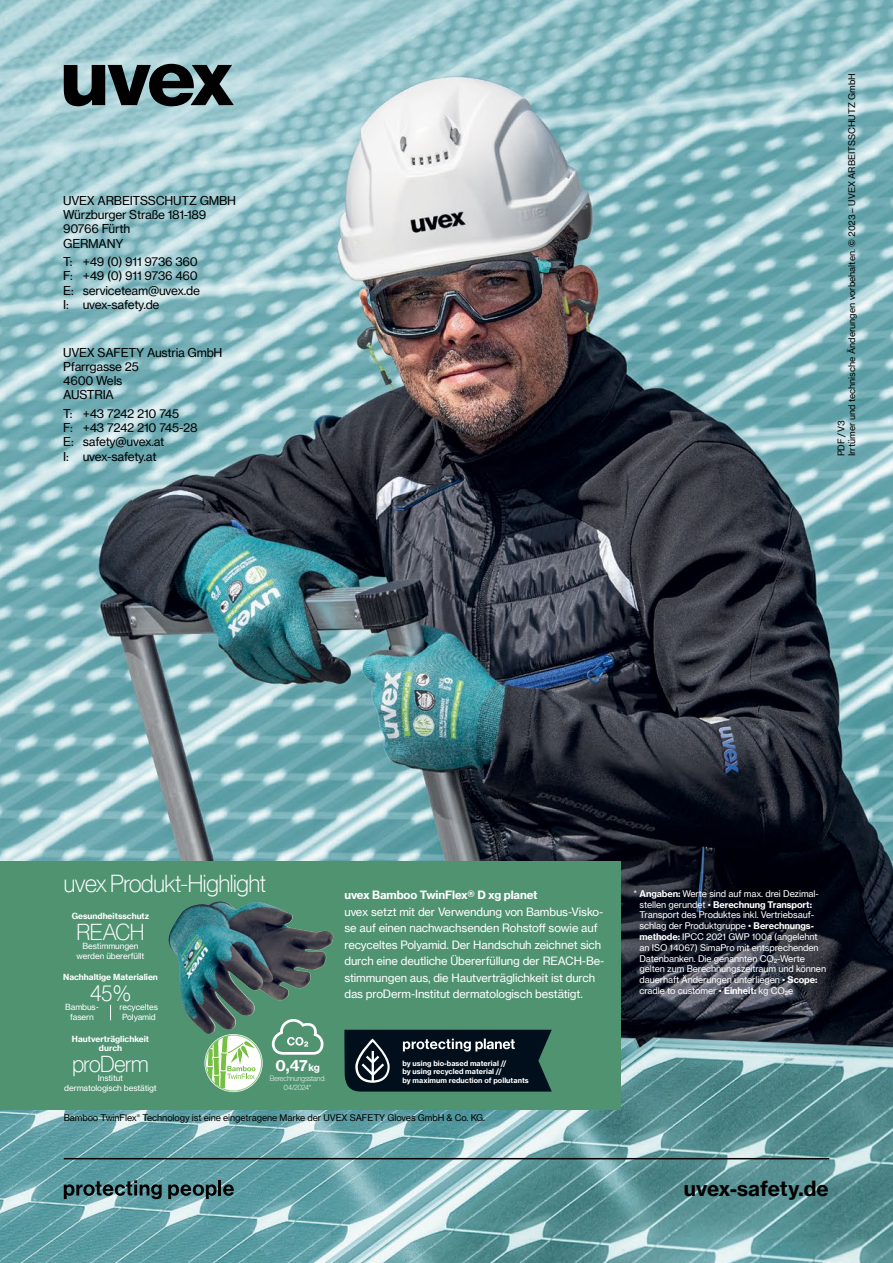
<style>
.page{position:relative;width:893px;height:1263px;background:#fff}
.page>*{position:absolute;margin:0;border:0;box-sizing:border-box;transform-origin:0 0}
.t1{font:24px "N Haas Grotesk DS Pro 35 X Lt";letter-spacing:-.015em;color:#fff}
.t2{font:22.5px "N Haas Grotesk DS Pro 35 X Lt";letter-spacing:-.015em;color:#fff}
.t3{font:20.4px "N Haas Grotesk TX Pro 75 Bd";color:#000}
.t4{font:15.15px "N Haas Grotesk TX Pro 75 Bd";color:#fff}
.t5{font:12px/14.2px "N Haas Grotesk TX Pro 55 Rg";letter-spacing:-.02em;color:#000}
.t6{font:11.25px/16.5px "N Haas Grotesk TX Pro 55 Rg";letter-spacing:-.01em;color:#fff}
.t7{font:11.25px "N Haas Grotesk TX Pro 75 Bd";letter-spacing:-.01em;color:#fff}
.t8{font:9px/10.8px "N Haas Grotesk TX Pro 55 Rg";letter-spacing:-.01em;color:#fff}
.t9{font:9px/10.5px "N Haas Grotesk TX Pro 55 Rg";letter-spacing:-.01em;color:#000}
.t10{font:9px "N Haas Grotesk TX Pro 75 Bd";letter-spacing:-.01em;color:#fff}
.t11{font:8.25px/9.4px "N Haas Grotesk TX Pro 55 Rg";letter-spacing:-.015em;color:#fff;text-align:center}
.t12{font:8.25px/9.4px "N Haas Grotesk TX Pro 75 Bd";color:#fff;text-align:center}
.t13{font:7.5px/9px "N Haas Grotesk DS Pro 35 X Lt";letter-spacing:-.01em;color:#fff;text-align:center}
.t14{font:7.2px/8.6px "N Haas Grotesk TX Pro 75 Bd";letter-spacing:.005em;color:#fff}
.s1{font-size:9.9px}
.s2{font-family:"N Haas Grotesk TX Pro 75 Bd"}
.s3{font-family:"N Haas Grotesk TX Pro 55 Rg"}
</style>
<div class="page">
<img style="left:0;top:0;width:893px;height:1263px">
<div style="left:0;top:861px;width:621px;height:249px;background:#4f9371"></div>
<img style="left:168px;top:902px;width:165px;height:132px">
<svg style="left:205px;top:1034px;width:58px;height:58px"></svg>
<svg style="left:206px;top:1035px;width:52px;height:56px;background:#badaaf"></svg>
<div style="left:205px;top:1035px;width:57px;height:56px;border:1px solid #89c77a;border-radius:50%"></div>
<svg style="left:344px;top:1030px;width:208px;height:61px;background:#15252e"></svg>
<svg style="left:110px;top:1005px;width:1px;height:15px"></svg>
<svg style="left:272px;top:1019px;width:51px;height:36px"></svg>
<svg style="left:64px;top:1180px;width:98px;height:19px;background:#436b70"></svg>
<svg style="left:168px;top:1184px;width:49px;height:15px"></svg>
<hr style="left:218px;top:1180px;width:3px;height:15px;background:#000">
<svg style="left:223px;top:1184px;width:11px;height:12px"></svg>
<svg style="left:64px;top:64px;width:170px;height:42px;background:#414f52"></svg>
<hr style="left:64px;top:1158px;width:765px;height:1px;background:#000">
<h3 class="t5" style="left:63px;top:193px;width:174px">UVEX ARBEITSSCHUTZ GMBH<br>Würzburger Straße 181-189<br>90766 Fürth<br>GERMANY</h3>
<h3 class="t5" style="left:63px;top:255px;width:138px">T: +49 (0) 911 9736 360<br>F: +49 (0) 911 9736 460<br>E: serviceteam@uvex.de<br>I: uvex-safety.de</h3>
<h3 class="t5" style="left:63px;top:345px;width:161px">UVEX SAFETY Austria GmbH<br>Pfarrgasse 25<br>4600 Wels<br>AUSTRIA</h3>
<h3 class="t5" style="left:63px;top:406px;width:136px">T: +43 7242 210 745<br>F: +43 7242 210 745-28<br>E: safety@uvex.at<br>I: uvex-safety.at</h3>
<p class="t9" style="left:836px;top:456px;width:385px;rotate:-90deg">PDF / V3<br>Irrtümer und technische Änderungen vorbehalten. © 2023 – UVEX ARBEITSSCHUTZ GmbH</p>
<h1 class="t1" style="left:64px;top:870px;width:204px">uvex Produkt-Highlight</h1>
<p class="t12" style="left:72px;top:911px;width:79px">Gesundheitsschutz</p>
<h2 class="t2" style="left:76px;top:919px;width:70px">REACH</h2>
<p class="t11" style="left:77px;top:941px;width:69px">Bestimmungen werden übererfüllt</p>
<p class="t12" style="left:63px;top:972px;width:96px">Nachhaltige Materialien</p>
<h2 class="t2" style="left:90px;top:980px;width:42px">45 %</h2>
<p class="t11" style="left:65px;top:1002px;width:35px">Bambus&shy;fasern</p>
<p class="t11" style="left:120px;top:1002px;width:40px;text-align:left">recyceltes<br>Polyamid</p>
<p class="t12" style="left:72px;top:1034px;width:79px">Hautverträglichkeit durch</p>
<h2 class="t2" style="left:72px;top:1051px;width:78px">proDerm</h2>
<p class="t11" style="left:64px;top:1073px;width:94px">Institut<br>dermatologisch bestätigt</p>
<h3 class="t4" style="left:275px;top:1055px;width:46px">0,47 <span class="s1">kg</span></h3>
<p class="t13" style="left:270px;top:1074px;width:57px">Berechnungsstand:<br>04/2024*</p>
<p class="t7" style="left:344px;top:888px;width:195px">uvex Bamboo TwinFlex® D xg planet</p>
<p class="t6" style="left:344px;top:903px;width:261px">uvex setzt mit der Verwendung von Bambus-Visko&shy;se auf einen nachwachsenden Rohstoff sowie auf recyceltes Polyamid. Der Handschuh zeichnet sich durch eine deutliche Übererfüllung der REACH-Be&shy;stimmungen aus, die Hautverträglichkeit ist durch das proDerm--Institut dermatologisch bestätigt.</p>
<p class="t14" style="left:402px;top:1058px;width:128px">by using bio-based material //<br>by using recycled material //<br>by maximum reduction of pollutants</p>
<p class="t9" style="left:64px;top:1112px;width:423px">Bamboo TwinFlex<sup>®</sup> Technology ist eine eingetragene Marke der UVEX SAFETY Gloves GmbH &amp; Co. KG.</p>
<p class="t8" style="left:634px;top:888px;width:187px">* <span class="s2">Angaben:</span> Werte sind auf max. drei Dezimal-</p>
<p class="t10" style="left:639px;top:899px;width:174px"><span class="s3">stellen gerundet •</span> Berechnung Transport:</p>
<p class="t8" style="left:639px;top:910px;width:188px">Transport des Produktes inkl. Vertriebsauf&shy;schlag der Produktgruppe • <span class="s2">Berechnungs&shy;methode:</span> IPCC 2021 GWP 100a (angelehnt an ISO 14067) SimaPro mit entsprechenden Datenbanken. Die genannten CO2-Werte gelten zum Berechnungszeitraum und können dauerhaft Änderungen unterliegen • <span class="s2">Scope: </span>cradle to customer • <span class="s2">Einheit:</span> kg CO2e</p>
<h3 class="t3" style="left:684px;top:1176px;width:146px">uvex-safety.de</h3>
</div>
